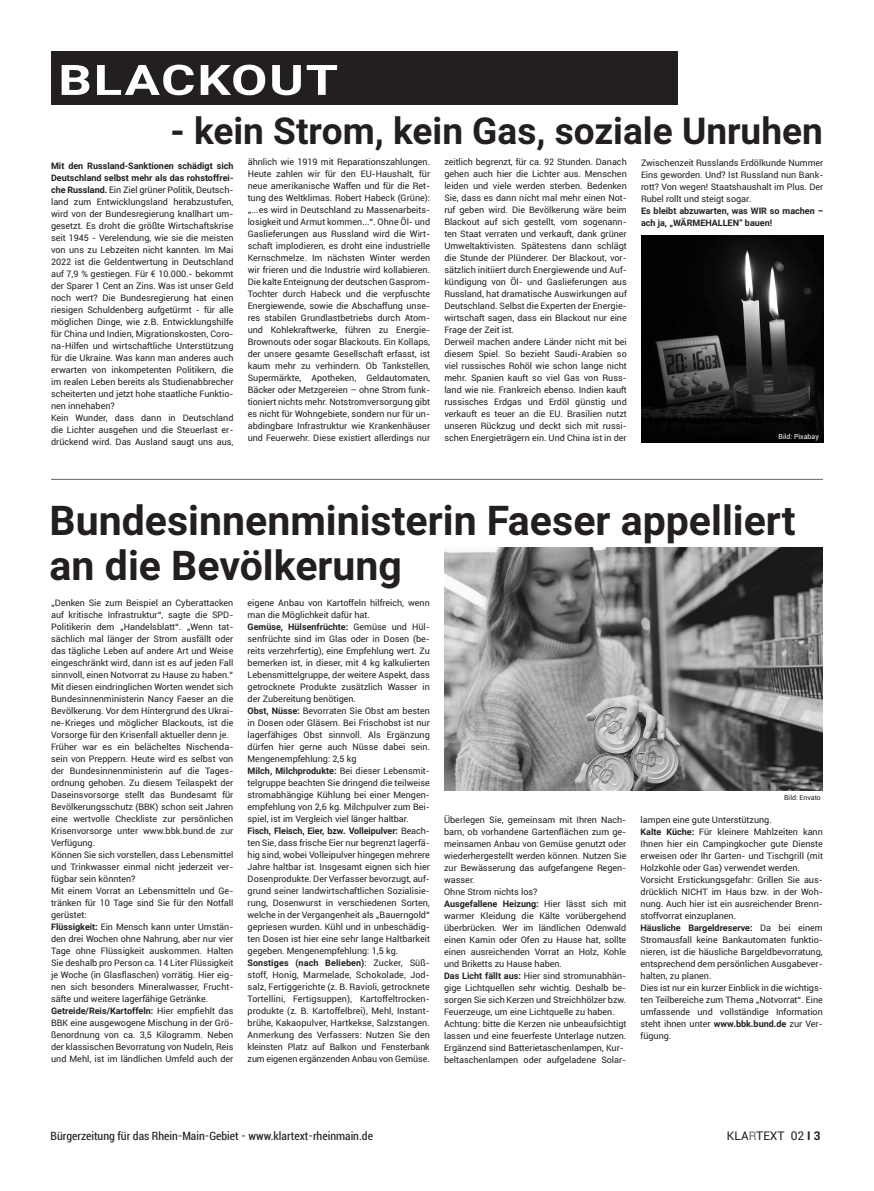
<style>
.page{position:relative;width:874px;height:1191px;background:#fff}
.page>*{position:absolute;margin:0;border:0;box-sizing:border-box;transform-origin:0 0}
.t1{font:700 42px "Roboto";letter-spacing:.035em;color:#fff;scale:1.25 1}
.t2{font:700 41px/45px "Roboto";color:#231f20}
.t3{font:700 37px "Roboto";color:#231f20}
.t4{font:condensed 12px "Roboto";color:#231f20}
.t5{font:12px "Roboto";color:#231f20}
.t6{font:9px/12px "Roboto";color:#231f20}
.t7{font:700 9px/12px "Roboto";color:#231f20}
.t8{font:7px "Roboto";color:#fff}
.t9{font:7px "Roboto";color:#231f20}
.s1{font-weight:700}
.s2{color:#6f7073}
</style>
<div class="page">
<hr style="left:51px;top:479px;width:771px;height:1px;background:#636366">
<img style="left:641px;top:235px;width:182px;height:208px">
<img style="left:444px;top:547px;width:377px;height:243px">
<div style="left:52px;top:51px;width:625px;height:54px;background:#231f20"></div>
<h1 class="t1" style="left:58px;top:51px;width:225px">BLACKOUT</h1>
<h3 class="t3" style="left:170px;top:104px;width:653px">- kein Strom, kein Gas, soziale Unruhen</h3>
<p class="t6" style="left:51px;top:159px;width:184px"><span class="s1">Mit den Russland-Sanktionen schädigt sich Deutschland selbst mehr als das rohstoffrei&shy;che Russland.</span> Ein Ziel grüner Politik, Deutsch&shy;land zum Entwicklungsland herabzustufen, wird von der Bundesregierung knallhart um&shy;gesetzt. Es droht die größte Wirtschaftskrise seit 1945 - Verelendung, wie sie die meisten von uns zu Lebzeiten nicht kannten. Im Mai 2022 ist die Geldentwertung in Deutschland auf 7,9 % gestiegen. Für € 10.000.- bekommt der Sparer 1 Cent an Zins. Was ist unser Geld noch wert? Die Bundesregierung hat einen riesigen Schuldenberg aufgetürmt - für alle möglichen Dinge, wie z.B. Entwicklungshilfe für China und Indien, Migrationskosten, Coro&shy;na-Hilfen und wirtschaftliche Unterstützung für die Ukraine. Was kann man anderes auch erwarten von inkompetenten Politikern, die im realen Leben bereits als Studienabbrecher scheiterten und jetzt hohe staatliche Funktio&shy;nen innehaben?<br>Kein Wunder, dass dann in Deutschland die Lichter ausgehen und die Steuerlast er&shy;drückend wird. Das Ausland saugt uns aus,</p>
<p class="t6" style="left:247px;top:156px;width:184px;text-align:justify">ähnlich wie 1919 mit Reparationszahlungen.<br>Heute zahlen wir für den EU-Haushalt, für neue amerikanische Waffen und für die Ret&shy;tung des Weltklimas. Robert Habeck (Grüne): „...es wird in Deutschland zu Massenarbeits&shy;losigkeit und Armut kommen...“. Ohne Öl- und Gaslieferungen aus Russland wird die Wirt&shy;schaft implodieren, es droht eine industrielle Kernschmelze. Im nächsten Winter werden wir frieren und die Industrie wird kollabieren.<br>Die kalte Enteignung der deutschen Gasprom-Tochter durch Habeck und die verpfuschte Energiewende, sowie die Abschaffung unse&shy;res stabilen Grundlastbetriebs durch Atom&shy;und Kohlekraftwerke, führen zu Energie-Brownouts oder sogar Blackouts. Ein Kollaps, der unsere gesamte Gesellschaft erfasst, ist kaum mehr zu verhindern. Ob Tankstellen, Supermärkte, Apotheken, Geldautomaten, Bäcker oder Metzgereien – ohne Strom funk&shy;tioniert nichts mehr. Notstromversorgung gibt es nicht für Wohngebiete, sondern nur für un&shy;abdingbare Infrastruktur wie Krankenhäuser und Feuerwehr. Diese existiert allerdings nur</p>
<p class="t6" style="left:444px;top:156px;width:184px">zeitlich begrenzt, für ca. 92 Stunden. Danach gehen auch hier die Lichter aus. Menschen leiden und viele werden sterben. Bedenken Sie, dass es dann nicht mal mehr einen Not&shy;ruf geben wird. Die Bevölkerung wäre beim Blackout auf sich gestellt, vom sogenann&shy;ten Staat verraten und verkauft, dank grüner Umweltaktivisten. Spätestens dann schlägt die Stunde der Plünderer. Der Blackout, vor&shy;sätzlich initiiert durch Energiewende und Auf&shy;kündigung von Öl- und Gaslieferungen aus Russland, hat dramatische Auswirkungen auf Deutschland. Selbst die Experten der Energie&shy;wirtschaft sagen, dass ein Blackout nur eine Frage der Zeit ist.<br>Derweil machen andere Länder nicht mit bei diesem Spiel. So bezieht Saudi-Arabien so viel russisches Rohöl wie schon lange nicht mehr. Spanien kauft so viel Gas von Russ&shy;land wie nie. Frankreich ebenso. Indien kauft russisches Erdgas und Erdöl günstig und verkauft es teuer an die EU. Brasilien nutzt unseren Rückzug und deckt sich mit russi&shy;schen Energieträgern ein. Und China ist in der</p>
<p class="t6" style="left:640px;top:156px;width:184px;text-align:justify">Zwischenzeit Russlands Erdölkunde Nummer Eins geworden. Und? Ist Russland nun Bank&shy;rott? Von wegen! Staatshaushalt im Plus. Der Rubel rollt und steigt sogar.</p>
<p class="t7" style="left:640px;top:204px;width:184px">Es bleibt abzuwarten, was WIR so machen – ach ja, „WÄRMEHALLEN“ bauen!</p>
<p class="t8" style="left:778px;top:432px;width:42px">Bild: Pixabay</p>
<h2 class="t2" style="left:50px;top:496px;width:747px">Bundesinnenministerin Faeser appelliert an die Bevölkerung</h2>
<p class="t6" style="left:51px;top:596px;width:184px">„Denken Sie zum Beispiel an Cyberattacken auf kritische Infrastruktur“, sagte die SPD-Politikerin dem „Handelsblatt“. „Wenn tat&shy;sächlich mal länger der Strom ausfällt oder das tägliche Leben auf andere Art und Weise eingeschränkt wird, dann ist es auf jeden Fall sinnvoll, einen Notvorrat zu Hause zu haben.“ Mit diesen eindringlichen Worten wendet sich Bundesinnenministerin Nancy Faeser an die Bevölkerung. Vor dem Hintergrund des Ukrai&shy;ne-Krieges und möglicher Blackouts, ist die Vorsorge für den Krisenfall aktueller denn je.<br>Früher war es ein belächeltes Nischenda&shy;sein von Preppern. Heute wird es selbst von der Bundesinnenministerin auf die Tages&shy;ordnung gehoben. Zu diesem Teilaspekt der Daseinsvorsorge stellt das Bundesamt für Bevölkerungsschutz (BBK) schon seit Jahren eine wertvolle Checkliste zur persönlichen Krisenvorsorge unter www.bbk.bund.de zur Verfügung.<br>Können Sie sich vorstellen, dass Lebensmittel und Trinkwasser einmal nicht jederzeit ver&shy;fügbar sein könnten?<br>Mit einem Vorrat an Lebensmitteln und Ge&shy;tränken für 10 Tage sind Sie für den Notfall gerüstet:<br><span class="s1">Flüssigkeit:</span> Ein Mensch kann unter Umstän&shy;den drei Wochen ohne Nahrung, aber nur vier Tage ohne Flüssigkeit auskommen. Halten Sie deshalb pro Person ca. 14 Liter Flüssigkeit je Woche (in Glasflaschen) vorrätig. Hier eig&shy;nen sich besonders Mineralwasser, Frucht&shy;säfte und weitere lagerfähige Getränke.<br><span class="s1">Getreide/Reis/Kartoffeln:</span> Hier empfiehlt das BBK eine ausgewogene Mischung in der Grö&shy;ßenordnung von ca. 3,5 Kilogramm. Neben der klassischen Bevorratung von Nudeln, Reis und Mehl, ist im ländlichen Umfeld auch der</p>
<p class="t6" style="left:247px;top:596px;width:184px">eigene Anbau von Kartoffeln hilfreich, wenn man die Möglichkeit dafür hat.<br><span class="s1">Gemüse, Hülsenfrüchte:</span> Gemüse und Hül&shy;senfrüchte sind im Glas oder in Dosen (be&shy;reits verzehrfertig), eine Empfehlung wert. Zu bemerken ist, in dieser, mit 4 kg kalkulierten Lebensmittelgruppe, der weitere Aspekt, dass getrocknete Produkte zusätzlich Wasser in der Zubereitung benötigen.<br><span class="s1">Obst, Nüsse:</span> Bevorraten Sie Obst am besten in Dosen oder Gläsern. Bei Frischobst ist nur lagerfähiges Obst sinnvoll. Als Ergänzung dürfen hier gerne auch Nüsse dabei sein.<br>Mengenempfehlung: 2,5 kg<br><span class="s1">Milch, Milchprodukte:</span> Bei dieser Lebensmit&shy;telgruppe beachten Sie dringend die teilweise stromabhängige Kühlung bei einer Mengen&shy;empfehlung von 2,6 kg. Milchpulver zum Bei&shy;spiel, ist im Vergleich viel länger haltbar.<br><span class="s1">Fisch, Fleisch, Eier, bzw. Volleipulver:</span> Beach&shy;ten Sie, dass frische Eier nur begrenzt lagerfä&shy;hig sind, wobei Volleipulver hingegen mehrere Jahre haltbar ist. Insgesamt eignen sich hier Dosenprodukte. Der Verfasser bevorzugt, auf&shy;grund seiner landwirtschaftlichen Sozialisie&shy;rung, Dosenwurst in verschiedenen Sorten, welche in der Vergangenheit als „Bauerngold“ gepriesen wurden. Kühl und in unbeschädig&shy;ten Dosen ist hier eine sehr lange Haltbarkeit gegeben. Mengenempfehlung: 1,5 kg.<br><span class="s1">Sonstiges (nach Belieben)</span>: Zucker, Süß&shy;stoff, Honig, Marmelade, Schokolade, Jod&shy;salz, Fertiggerichte (z. B. Ravioli, getrocknete Tortellini, Fertigsuppen), Kartoffeltrocken&shy;produkte (z. B. Kartoffelbrei), Mehl, Instant&shy;brühe, Kakaopulver, Hartkekse, Salzstangen.<br>Anmerkung des Verfassers: Nutzen Sie den kleinsten Platz auf Balkon und Fensterbank zum eigenen ergänzenden Anbau von Gemüse.</p>
<p class="t9" style="left:783px;top:792px;width:38px">Bild: Envato</p>
<p class="t6" style="left:444px;top:813px;width:184px">Überlegen Sie, gemeinsam mit Ihren Nach&shy;barn, ob vorhandene Gartenflächen zum ge&shy;meinsamen Anbau von Gemüse genutzt oder wiederhergestellt werden können. Nutzen Sie zur Bewässerung das aufgefangene Regen&shy;wasser.<br>Ohne Strom nichts los?<br><span class="s1">Ausgefallene Heizung:</span> Hier lässt sich mit warmer Kleidung die Kälte vorübergehend überbrücken. Wer im ländlichen Odenwald einen Kamin oder Ofen zu Hause hat, sollte einen ausreichenden Vorrat an Holz, Kohle und Briketts zu Hause haben.<br><span class="s1">Das Licht fällt aus:</span> Hier sind stromunabhän&shy;gige Lichtquellen sehr wichtig. Deshalb be&shy;sorgen Sie sich Kerzen und Streichhölzer bzw.<br>Feuerzeuge, um eine Lichtquelle zu haben.<br>Achtung: bitte die Kerzen nie unbeaufsichtigt lassen und eine feuerfeste Unterlage nutzen.<br>Ergänzend sind Batterietaschenlampen, Kur&shy;beltaschenlampen oder aufgeladene Solar-</p>
<p class="t6" style="left:640px;top:813px;width:184px">lampen eine gute Unterstützung.<br><span class="s1">Kalte Küche:</span> Für kleinere Mahlzeiten kann Ihnen hier ein Campingkocher gute Dienste erweisen oder Ihr Garten- und Tischgrill (mit Holzkohle oder Gas) verwendet werden.<br>Vorsicht Erstickungsgefahr: Grillen Sie aus&shy;drücklich NICHT im Haus bzw. in der Woh&shy;nung. Auch hier ist ein ausreichender Brenn&shy;stoffvorrat einzuplanen.<br><span class="s1">Häusliche Bargeldreserve:</span> Da bei einem Stromausfall keine Bankautomaten funktio&shy;nieren, ist die häusliche Bargeldbevorratung, entsprechend dem persönlichen Ausgabever&shy;halten, zu planen.<br>Dies ist nur ein kurzer Einblick in die wichtigs&shy;ten Teilbereiche zum Thema „Notvorrat“. Eine umfassende und vollständige Information steht ihnen unter <span class="s1">www.bbk.bund.de</span> zur Ver&shy;fügung.</p>
<h3 class="t4" style="left:51px;top:1127px;width:324px">Bürgerzeitung für das Rhein-Main-Gebiet - www.klartext-rheinmain.de</h3>
<h3 class="t5" style="left:726px;top:1127px;width:95px">KLA<span class="s2">R</span>TEXT 02 <span class="s1">I 3</span></h3>
</div>
